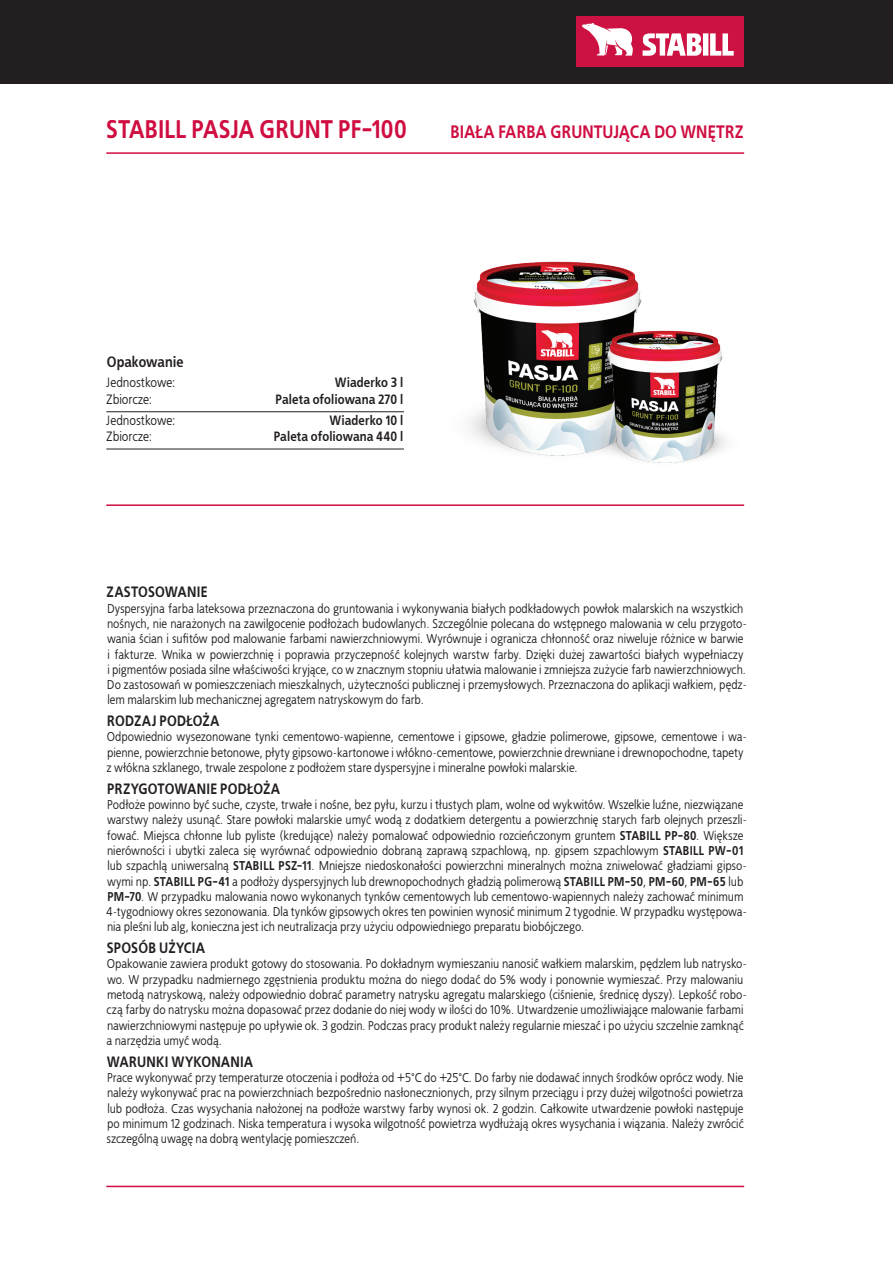
<style>
.page{position:relative;width:893px;height:1263px;background:#fff}
.page>*{position:absolute;margin:0;border:0;box-sizing:border-box;transform-origin:0 0}
.t1{font:700 25.5px "EFN Bureau COT";letter-spacing:-.005em;color:#cf0d40}
.t2{font:700 18px "EFN Bureau COT";letter-spacing:-.005em;color:#cf0d40}
.t3{font:700 15px "EFN Bureau COT";letter-spacing:.005em;color:#231f20}
.t4{font:700 13.5px "EFN Bureau COT";letter-spacing:.005em;color:#231f20}
.t5{font:13.5px "EFN Bureau COT";letter-spacing:.005em;color:#231f20}
.t6{font:12.75px/15.3px "EFN Bureau COT";letter-spacing:.01em;color:#231f20}
.s1{font-weight:700}
</style>
<div class="page">
<div style="left:0;top:0;width:893px;height:84px;background:#231f20"></div>
<div style="left:576px;top:17px;width:168px;height:50px;background:#cd1142"></div>
<svg style="left:643px;top:33px;width:91px;height:23px"></svg>
<svg style="left:582px;top:23px;width:51px;height:33px"></svg>
<hr style="left:106px;top:504px;width:638px;height:2px;background:#cf0d40">
<hr style="left:106px;top:1186px;width:638px;height:1px;background:#cf0d40">
<hr style="left:106px;top:152px;width:638px;height:2px;background:#cf0d40">
<img style="left:469px;top:261px;width:173px;height:195px">
<hr style="left:106px;top:411px;width:298px;height:1px;background:#231f20">
<hr style="left:106px;top:449px;width:298px;height:1px;background:#231f20">
<img style="left:588px;top:320px;width:138px;height:143px">
<h1 class="t1" style="left:106px;top:113px;width:302px">STABILL PASJA GRUNT PF-100</h1>
<h2 class="t2" style="left:450px;top:120px;width:295px">BIAŁA FARBA GRUNTUJĄCA DO WNĘTRZ</h2>
<p class="t3" style="left:107px;top:352px;width:78px">Opakowanie</p>
<p class="t5" style="left:106px;top:375px;width:70px">Jednostkowe:</p>
<p class="t4" style="left:335px;top:374px;width:70px">Wiaderko 3 l</p>
<p class="t5" style="left:106px;top:391px;width:47px">Zbiorcze:</p>
<p class="t4" style="left:276px;top:391px;width:129px">Paleta ofoliowana 270 l</p>
<p class="t5" style="left:106px;top:412px;width:70px">Jednostkowe:</p>
<p class="t4" style="left:330px;top:411px;width:75px">Wiaderko 10 l</p>
<p class="t5" style="left:106px;top:429px;width:47px">Zbiorcze:</p>
<p class="t4" style="left:274px;top:428px;width:131px">Paleta ofoliowana 440 l</p>
<p class="t3" style="left:107px;top:583px;width:102px">ZASTOSOWANIE</p>
<p class="t6" style="left:107px;top:601px;width:641px">Dyspersyjna farba lateksowa przeznaczona do gruntowania i wykonywania białych podkładowych powłok malarskich na wszystkich nośnych, nie narażonych na zawilgocenie podłożach budowlanych. Szczególnie polecana do wstępnego malowania w celu przygoto&shy;wania ścian i sufitów pod malowanie farbami nawierzchniowymi. Wyrównuje i ogranicza chłonność oraz niweluje różnice w barwie i fakturze. Wnika w powierzchnię i poprawia przyczepność kolejnych warstw farby. Dzięki dużej zawartości białych wypełniaczy i pigmentów posiada silne właściwości kryjące, co w znacznym stopniu ułatwia malowanie i zmniejsza zużycie farb nawierzchniowych.<br>Do zastosowań w pomieszczeniach mieszkalnych, użyteczności publicznej i przemysłowych. Przeznaczona do aplikacji wałkiem, pędz&shy;lem malarskim lub mechanicznej agregatem natryskowym do farb.</p>
<p class="t3" style="left:107px;top:711px;width:114px">RODZAJ PODŁOŻA</p>
<p class="t6" style="left:107px;top:730px;width:642px">Odpowiednio wysezonowane tynki cementowo-wapienne, cementowe i gipsowe, gładzie polimerowe, gipsowe, cementowe i wa&shy;pienne, powierzchnie betonowe, płyty gipsowo-kartonowe i włókno-cementowe, powierzchnie drewniane i drewnopochodne, tapety z włókna szklanego, trwale zespolone z podłożem stare dyspersyjne i mineralne powłoki malarskie.</p>
<p class="t3" style="left:107px;top:779px;width:175px">PRZYGOTOWANIE PODŁOŻA</p>
<p class="t6" style="left:106px;top:797px;width:642px">Podłoże powinno być suche, czyste, trwałe i nośne, bez pyłu, kurzu i tłustych plam, wolne od wykwitów. Wszelkie luźne, niezwiązane warstwy należy usunąć. Stare powłoki malarskie umyć wodą z dodatkiem detergentu a powierzchnię starych farb olejnych przeszli&shy;fować. Miejsca chłonne lub pyliste (kredujące) należy pomalować odpowiednio rozcieńczonym gruntem <span class="s1">STABILL PP-80</span>. Większe nierówności i ubytki zaleca się wyrównać odpowiednio dobraną zaprawą szpachlową, np. gipsem szpachlowym <span class="s1">STABILL PW-01 </span>lub szpachlą uniwersalną <span class="s1">STABILL PSZ-11</span>. Mniejsze niedoskonałości powierzchni mineralnych można zniwelować gładziami gipso&shy;wymi np. <span class="s1">STABILL PG-41</span> a podłoży dyspersyjnych lub drewnopochodnych gładzią polimerową <span class="s1">STABILL PM-50</span>, <span class="s1">PM-60</span>, <span class="s1">PM-65</span> lub <span class="s1">PM-70</span>. W przypadku malowania nowo wykonanych tynków cementowych lub cementowo-wapiennych należy zachować minimum 4-tygodniowy okres sezonowania. Dla tynków gipsowych okres ten powinien wynosić minimum 2 tygodnie. W przypadku występowa&shy;nia pleśni lub alg, konieczna jest ich neutralizacja przy użyciu odpowiedniego preparatu biobójczego.</p>
<p class="t3" style="left:107px;top:938px;width:100px">SPOSÓB UŻYCIA</p>
<p class="t6" style="left:107px;top:957px;width:642px">Opakowanie zawiera produkt gotowy do stosowania. Po dokładnym wymieszaniu nanosić wałkiem malarskim, pędzlem lub natrysko&shy;wo. W przypadku nadmiernego zgęstnienia produktu można do niego dodać do 5% wody i ponownie wymieszać. Przy malowaniu metodą natryskową, należy odpowiednio dobrać parametry natrysku agregatu malarskiego (ciśnienie, średnicę dyszy). Lepkość robo&shy;czą farby do natrysku można dopasować przez dodanie do niej wody w ilości do 10%. Utwardzenie umożliwiające malowanie farbami nawierzchniowymi następuje po upływie ok. 3 godzin. Podczas pracy produkt należy regularnie mieszać i po użyciu szczelnie zamknąć a narzędzia umyć wodą.</p>
<p class="t3" style="left:107px;top:1052px;width:148px">WARUNKI WYKONANIA</p>
<p class="t6" style="left:107px;top:1070px;width:639px;text-align:justify">Prace wykonywać przy temperaturze otoczenia i podłoża od +5°C do +25°C. Do farby nie dodawać innych środków oprócz wody. Nie należy wykonywać prac na powierzchniach bezpośrednio nasłonecznionych, przy silnym przeciągu i przy dużej wilgotności powietrza lub podłoża. Czas wysychania nałożonej na podłoże warstwy farby wynosi ok. 2 godzin. Całkowite utwardzenie powłoki następuje po minimum 12 godzinach. Niska temperatura i wysoka wilgotność powietrza wydłużają okres wysychania i wiązania. Należy zwrócić szczególną uwagę na dobrą wentylację pomieszczeń.</p>
</div>
